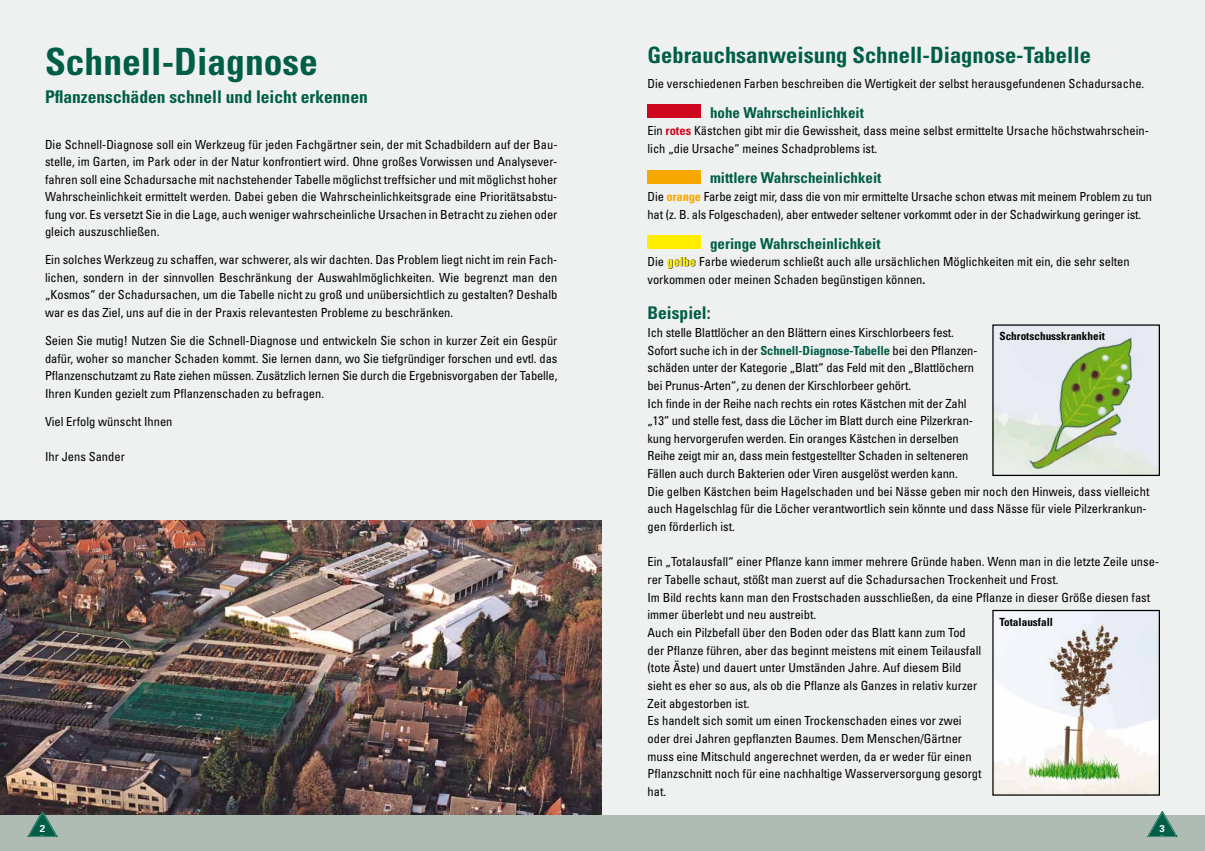
<style>
.page{position:relative;width:1205px;height:851px;background:#fff}
.page>*{position:absolute;margin:0;border:0;box-sizing:border-box;transform-origin:0 0}
.t1{font:700 condensed 37.5px "Univers";color:#005e46}
.t2{font:700 condensed 22.5px "Univers";color:#005e46}
.t3{font:700 condensed 17.5px "Univers";color:#005e46}
.t4{font:700 condensed 15px "Univers";color:#005e46}
.t5{font:condensed 12.5px/17.6px "Univers";color:#000}
.t6{font:700 condensed 11.25px "Univers";color:#000}
.t7{font:700 10px "Univers";color:#fff}
.s1{font-weight:700;color:#cd071e}
.s2{font-weight:700;color:#f7a800}
.s3{font-weight:700;color:#ffed00}
.s4{font-weight:700}
.s5{font-weight:700;color:#005e46}
</style>
<div class="page">
<div style="left:0;top:0;width:602px;height:850px;background:#eff1f1"></div>
<img style="left:0;top:520px;width:602px;height:295px">
<div style="left:602px;top:0;width:603px;height:850px;background:#eff1f1"></div>
<div style="left:0;top:815px;width:1205px;height:35px;background:#afbcb3"></div>
<svg style="left:1147px;top:811px;width:31px;height:26px"></svg>
<svg style="left:27px;top:811px;width:32px;height:26px"></svg>
<div style="left:647px;top:104px;width:54px;height:14px;background:#cd071e"></div>
<div style="left:647px;top:170px;width:54px;height:13px;background:#f7a800"></div>
<div style="left:647px;top:235px;width:54px;height:14px;background:#ffed00"></div>
<div style="left:668px;top:257px;width:27px;height:11px;background:#000;opacity:.75"></div>
<img style="left:994px;top:329px;width:164px;height:145px">
<div style="left:992px;top:324px;width:168px;height:152px;border:1px solid #000"></div>
<img style="left:994px;top:611px;width:164px;height:182px">
<div style="left:992px;top:609px;width:168px;height:186px;border:1px solid #000"></div>
<h1 class="t1" style="left:45px;top:38px;width:274px">Schnell-Diagnose</h1>
<h3 class="t3" style="left:45px;top:86px;width:324px">Pflanzenschäden schnell und leicht erkennen</h3>
<p class="t5" style="left:45px;top:135px;width:514px;text-align:justify">Die Schnell-Diagnose soll ein Werkzeug für jeden Fachgärtner sein, der mit Schadbildern auf der Bau&shy;stelle, im Garten, im Park oder in der Natur konfrontiert wird. Ohne großes Vorwissen und Analysever&shy;fahren soll eine Schadursache mit nachstehender Tabelle möglichst treffsicher und mit möglichst hoher Wahrscheinlichkeit ermittelt werden. Dabei geben die Wahrscheinlichkeitsgrade eine Prioritätsabstu&shy;fung vor. Es versetzt Sie in die Lage, auch weniger wahrscheinliche Ursachen in Betracht zu ziehen oder gleich auszuschließen.</p>
<p class="t5" style="left:45px;top:251px;width:514px;text-align:justify">Ein solches Werkzeug zu schaffen, war schwerer, als wir dachten. Das Problem liegt nicht im rein Fach&shy;lichen, sondern in der sinnvollen Beschränkung der Auswahlmöglichkeiten. Wie begrenzt man den „Kosmos“ der Schadursachen, um die Tabelle nicht zu groß und unübersichtlich zu gestalten? Deshalb war es das Ziel, uns auf die in der Praxis relevantesten Probleme zu beschränken.</p>
<p class="t5" style="left:45px;top:331px;width:514px;text-align:justify">Seien Sie mutig! Nutzen Sie die Schnell-Diagnose und entwickeln Sie schon in kurzer Zeit ein Gespür dafür, woher so mancher Schaden kommt. Sie lernen dann, wo Sie tiefgründiger forschen und evtl. das Pflanzenschutzamt zu Rate ziehen müssen. Zusätzlich lernen Sie durch die Ergebnisvorgaben der Tabelle, Ihren Kunden gezielt zum Pflanzenschaden zu befragen.</p>
<p class="t5" style="left:45px;top:412px;width:129px">Viel Erfolg wünscht Ihnen</p>
<p class="t5" style="left:45px;top:447px;width:81px">Ihr Jens Sander</p>
<h2 class="t2" style="left:647px;top:41px;width:445px">Gebrauchsanweisung Schnell-Diagnose-Tabelle</h2>
<p class="t5" style="left:647px;top:74px;width:498px">Die verschiedenen Farben beschreiben die Wertigkeit der selbst herausgefundenen Schadursache.</p>
<p class="t4" style="left:710px;top:103px;width:155px">hohe Wahrscheinlichkeit</p>
<p class="t5" style="left:647px;top:122px;width:503px">Ein <span class="s1">rotes</span> Kästchen gibt mir die Gewissheit, dass meine selbst ermittelte Ursache höchstwahrschein&shy;lich „die Ursache“ meines Schadproblems ist.</p>
<p class="t4" style="left:710px;top:169px;width:173px">mittlere Wahrscheinlichkeit</p>
<p class="t5" style="left:647px;top:187px;width:506px">Die <span class="s2">orange</span> Farbe zeigt mir, dass die von mir ermittelte Ursache schon etwas mit meinem Problem zu tun hat (z. B. als Folgeschaden), aber entweder seltener vorkommt oder in der Schadwirkung geringer ist.</p>
<p class="t4" style="left:710px;top:234px;width:172px">geringe Wahrscheinlichkeit</p>
<p class="t5" style="left:647px;top:253px;width:484px">Die <span class="s3">gelbe</span> Farbe wiederum schließt auch alle ursächlichen Möglichkeiten mit ein, die sehr selten vorkommen oder meinen Schaden begünstigen können<span class="s4">.</span></p>
<h3 class="t3" style="left:647px;top:302px;width:65px">Beispiel:</h3>
<p class="t5" style="left:647px;top:323px;width:503px">Ich stelle Blattlöcher an den Blättern eines Kirschlorbeers fest.<br>Sofort suche ich in der <span class="s5">Schnell-Diagnose-Tabelle</span> bei den Pflanzen-<br>schäden unter der Kategorie „Blatt“ das Feld mit den „Blattlöchern<br>bei Prunus-Arten“, zu denen der Kirschlorbeer gehört.<br>Ich finde in der Reihe nach rechts ein rotes Kästchen mit der Zahl<br>„13“ und stelle fest, dass die Löcher im Blatt durch eine Pilzerkran-<br>kung hervorgerufen werden. Ein oranges Kästchen in derselben<br>Reihe zeigt mir an, dass mein festgestellter Schaden in selteneren<br>Fällen auch durch Bakterien oder Viren ausgelöst werden kann.<br>Die gelben Kästchen beim Hagelschaden und bei Nässe geben mir noch den Hinweis, dass vielleicht auch Hagelschlag für die Löcher verantwortlich sein könnte und dass Nässe für viele Pilzerkrankun&shy;gen förderlich ist.</p>
<p class="t5" style="left:647px;top:553px;width:513px">Ein „Totalausfall“ einer Pflanze kann immer mehrere Gründe haben. Wenn man in die letzte Zeile unse&shy;rer Tabelle schaut, stößt man zuerst auf die Schadursachen Trockenheit und Frost.<br>Im Bild rechts kann man den Frostschaden ausschließen, da eine Pflanze in dieser Größe diesen fast immer überlebt und neu austreibt.<br>Auch ein Pilzbefall über den Boden oder das Blatt kann zum Tod<br>der Pflanze führen, aber das beginnt meistens mit einem Teilausfall<br>(tote Äste) und dauert unter Umständen Jahre. Auf diesem Bild<br>sieht es eher so aus, als ob die Pflanze als Ganzes in relativ kurzer<br>Zeit abgestorben ist.<br>Es handelt sich somit um einen Trockenschaden eines vor zwei<br>oder drei Jahren gepflanzten Baumes. Dem Menschen/Gärtner<br>muss eine Mitschuld angerechnet werden, da er weder für einen<br>Pflanzschnitt noch für eine nachhaltige Wasserversorgung gesorgt<br>hat.</p>
<p class="t6" style="left:999px;top:329px;width:107px">Schrotschusskrankheit</p>
<p class="t6" style="left:999px;top:615px;width:55px">Totalausfall</p>
<p class="t7" style="left:40px;top:822px;width:7px">2</p>
<p class="t7" style="left:1159px;top:822px;width:7px">3</p>
</div>
